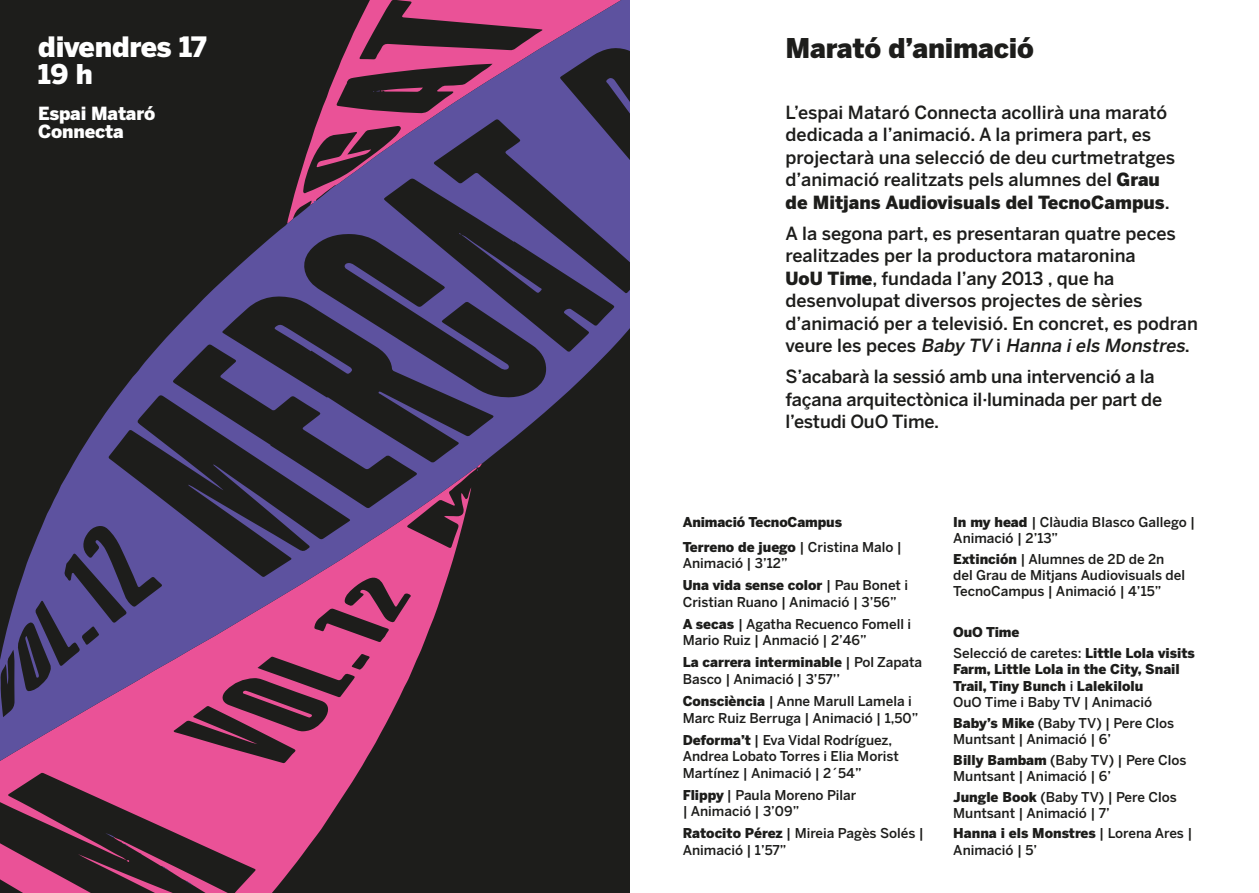
<style>
.page{position:relative;width:1259px;height:893px;background:#fff}
.page>*{position:absolute;margin:0;border:0;box-sizing:border-box;transform-origin:0 0}
.t1{font:900 27.9px "Benton Sans";letter-spacing:-.01em;color:#fff}
.t2{font:900 27px "Benton Sans";letter-spacing:-.01em;color:#1d1d1b}
.t3{font:900 27px "Benton Sans";color:#fff}
.t4{font:500 18px/22.5px "Benton Sans";color:#1d1d1b}
.t5{font:900 18px/18px "Benton Sans";letter-spacing:-.01em;color:#fff}
.t6{font:500 13.5px/16.4px "Benton Sans";color:#1d1d1b}
.t7{font:900 13.5px/16.4px "Benton Sans";color:#1d1d1b}
.s1{font-weight:900}
.s2{font-style:italic}
.s3{font-weight:500}
</style>
<div class="page">
<svg style="left:0;top:835px;width:477px;height:58px;background:#502a3a"></svg>
<svg style="left:0;top:0;width:629px;height:835px;background:#4a314c"></svg>
<svg style="left:477px;top:463px;width:5px;height:8px"></svg>
<svg style="left:104px;top:832px;width:10px;height:5px"></svg>
<svg style="left:121px;top:842px;width:7px;height:4px"></svg>
<svg style="left:185px;top:880px;width:11px;height:8px"></svg>
<svg style="left:162px;top:866px;width:11px;height:7px"></svg>
<svg style="left:243px;top:690px;width:69px;height:28px;background:#492836"></svg>
<svg style="left:373px;top:88px;width:50px;height:4px"></svg>
<svg style="left:274px;top:324px;width:79px;height:50px;background:#282633"></svg>
<svg style="left:459px;top:233px;width:84px;height:61px;background:#2f2c41"></svg>
<svg style="left:605px;top:77px;width:24px;height:108px;background:#3a3558"></svg>
<svg style="left:25px;top:636px;width:14px;height:42px"></svg>
<h1 class="t1" style="left:38px;top:30px;width:169px">divendres 17</h1>
<h2 class="t3" style="left:38px;top:58px;width:56px">19 h</h2>
<h3 class="t5" style="left:38px;top:104px;width:118px">Espai Mataró<br>Connecta</h3>
<h2 class="t2" style="left:785px;top:32px;width:250px">Marató d’animació</h2>
<h3 class="t4" style="left:785px;top:101px;width:391px">L’espai Mataró Connecta acollirà una marató dedicada a l’animació. A la primera part, es projectarà una selecció de deu curtmetratges d’animació realitzats pels alumnes del <span class="s1">Grau de Mitjans Audiovisuals del TecnoCampus</span>.</h3>
<p class="t4" style="left:785px;top:222px;width:414px">A la segona part, es presentaran quatre peces realitzades per la productora mataronina<br><span class="s1">UoU Time</span>, fundada l’any 2013 , que ha desenvolupat diversos projectes de sèries d’animació per a televisió. En concret, es podran ve u re l e s p e c e s <span class="s2">Baby TV</span> i <span class="s2">Hanna iels Monstres</span>.</p>
<h3 class="t4" style="left:785px;top:365px;width:378px">S’acabarà la sessió amb una intervenció a la façana arquitectònica il·luminada per part de l’estudi OuO Time.</h3>
<p class="t7" style="left:682px;top:509px;width:221px;line-height:25px">Animació TecnoCampus<br>Terreno de juego <span class="s3">| Cristina Malo |</span></p>
<p class="t6" style="left:682px;top:552px;width:227px;line-height:22px">Animació | 3’12”<br><span class="s1">Una vida sense color</span> | Pau Bonet i</p>
<p class="t6" style="left:682px;top:591px;width:230px;line-height:22px">Cristian Ruano | Animació | 3’56”<br><span class="s1">A secas</span> | Agatha Recuenco Fomell i</p>
<p class="t6" style="left:682px;top:629px;width:241px;line-height:22px">Mario Ruiz | Anmació | 2’46”<br><span class="s1">La carrera interminable</span> | Pol Zapata</p>
<p class="t6" style="left:682px;top:668px;width:230px;line-height:22px">Basco | Animació | 3’57’’<br><span class="s1">Consciència</span> | Anne Marull Lamela i</p>
<p class="t6" style="left:682px;top:706px;width:237px;line-height:22px">Marc Ruiz Berruga | Animació | 1,50”<br><span class="s1">Deforma’t</span> | Eva Vidal Rodríguez,</p>
<p class="t6" style="left:682px;top:748px;width:218px">Andrea Lobato Torres i Elia Morist<br>Martínez | Animació | 2´54”</p>
<p class="t6" style="left:682px;top:786px;width:175px"><span class="s1">Flippy</span> | Paula Moreno Pilar | Animació | 3’09”</p>
<p class="t6" style="left:682px;top:825px;width:243px"><span class="s1">Ratocito Pérez</span> | Mireia Pagès Solés |<br>Animació | 1’57”</p>
<p class="t6" style="left:953px;top:513px;width:243px"><span class="s1">In my head</span> | Clàudia Blasco Gallego |<br>Animació | 2’13”</p>
<p class="t6" style="left:953px;top:550px;width:233px"><span class="s1">Extinción</span> | Alumnes de 2D de 2n del Grau de Mitjans Audiovisuals del<br>TecnoCampus | Animació | 4’15”</p>
<p class="t7" style="left:953px;top:622px;width:243px;line-height:20.5px">OuO Time<br><span class="s3">Selecció de caretes:</span> Little Lola visits</p>
<p class="t7" style="left:953px;top:661px;width:228px">Farm, Little Lola in the City, Snail<br>Trail, Tiny Bunch <span class="s3">i</span> Lalekilolu<br><span class="s3">OuO Time i Baby TV | Animació</span></p>
<p class="t6" style="left:953px;top:714px;width:222px"><span class="s1">Baby’s Mike</span> (Baby TV) | Pere Clos<br>Muntsant | Animació | 6’</p>
<p class="t6" style="left:953px;top:751px;width:235px"><span class="s1">Billy Bambam</span> (Baby TV) | Pere Clos<br>Muntsant | Animació | 6’</p>
<p class="t6" style="left:953px;top:788px;width:225px"><span class="s1">Jungle Book</span> (Baby TV) | Pere Clos<br>Muntsant | Animació | 7’</p>
<p class="t6" style="left:953px;top:825px;width:241px"><span class="s1">Hanna i els Monstres</span> | Lorena Ares |<br>Animació | 5’</p>
</div>
